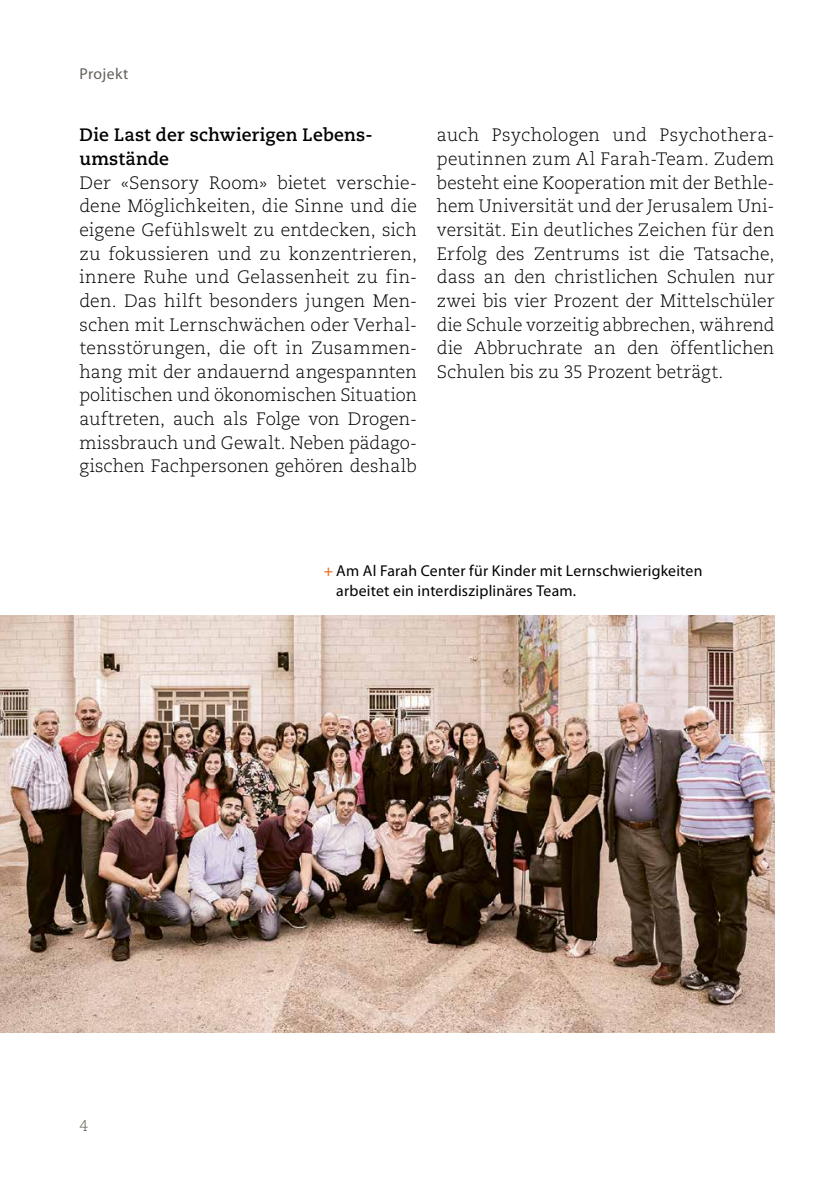
<style>
.page{position:relative;width:834px;height:1191px;background:#fff}
.page>*{position:absolute;margin:0;border:0;box-sizing:border-box;transform-origin:0 0}
.t1{font:300 17.85px/23.6px "Caecilia";letter-spacing:.01em;color:#000}
.t2{font:700 17.85px/23.6px "Caecilia";letter-spacing:.01em;color:#000}
.t3{font:15.75px/19.2px "Myriad Pro";letter-spacing:.01em;color:#000}
.t4{font:15.75px "Myriad Pro";letter-spacing:.025em;color:#625f57}
.t5{font:300 15.75px "Caecilia";color:#625f57}
.s1{font-weight:600;color:#ee7326}
</style>
<div class="page">
<img style="left:0;top:615px;width:774px;height:417px">
<p class="t4" style="left:79px;top:64px;width:50px">Projekt</p>
<p class="t2" style="left:79px;top:124px;width:294px">Die Last der schwierigen Lebens&shy;umstände</p>
<p class="t1" style="left:79px;top:171px;width:339px">Der «Sensory Room» bietet verschie&shy;dene Möglichkeiten, die Sinne und die eigene Gefühlswelt zu entdecken, sich zu fokussieren und zu konzentrieren, innere Ruhe und Gelassenheit zu fin&shy;den. Das hilft besonders jungen Men&shy;schen mit Lernschwächen oder Verhal&shy;tensstörungen, die oft in Zusammen&shy;hang mit der andauernd angespannten politischen und ökonomischen Situation auftreten, auch als Folge von Drogen&shy;missbrauch und Gewalt. Neben pädago&shy;gischen Fachpersonen gehören deshalb</p>
<p class="t1" style="left:437px;top:124px;width:339px;text-align:justify">auch Psychologen und Psychothera&shy;peutinnen zum Al Farah-Team. Zudem besteht eine Kooperation mit der Bethle&shy;hem Universität und der Jerusalem Uni&shy;versität. Ein deutliches Zeichen für den Erfolg des Zentrums ist die Tatsache, dass an den christlichen Schulen nur zwei bis vier Prozent der Mittelschüler die Schule vorzeitig abbrechen, während die Abbruchrate an den öffentlichen Schulen bis zu 35 Prozent beträgt.</p>
<p class="t5" style="left:79px;top:1117px;width:10px">4</p>
<p class="t3" style="left:336px;top:561px;width:367px;text-indent:-12px"><span class="s1">+</span> Am Al Farah Center für Kinder mit Lernschwierigkeiten arbeitet ein interdisziplinäres Team.</p>
</div>
